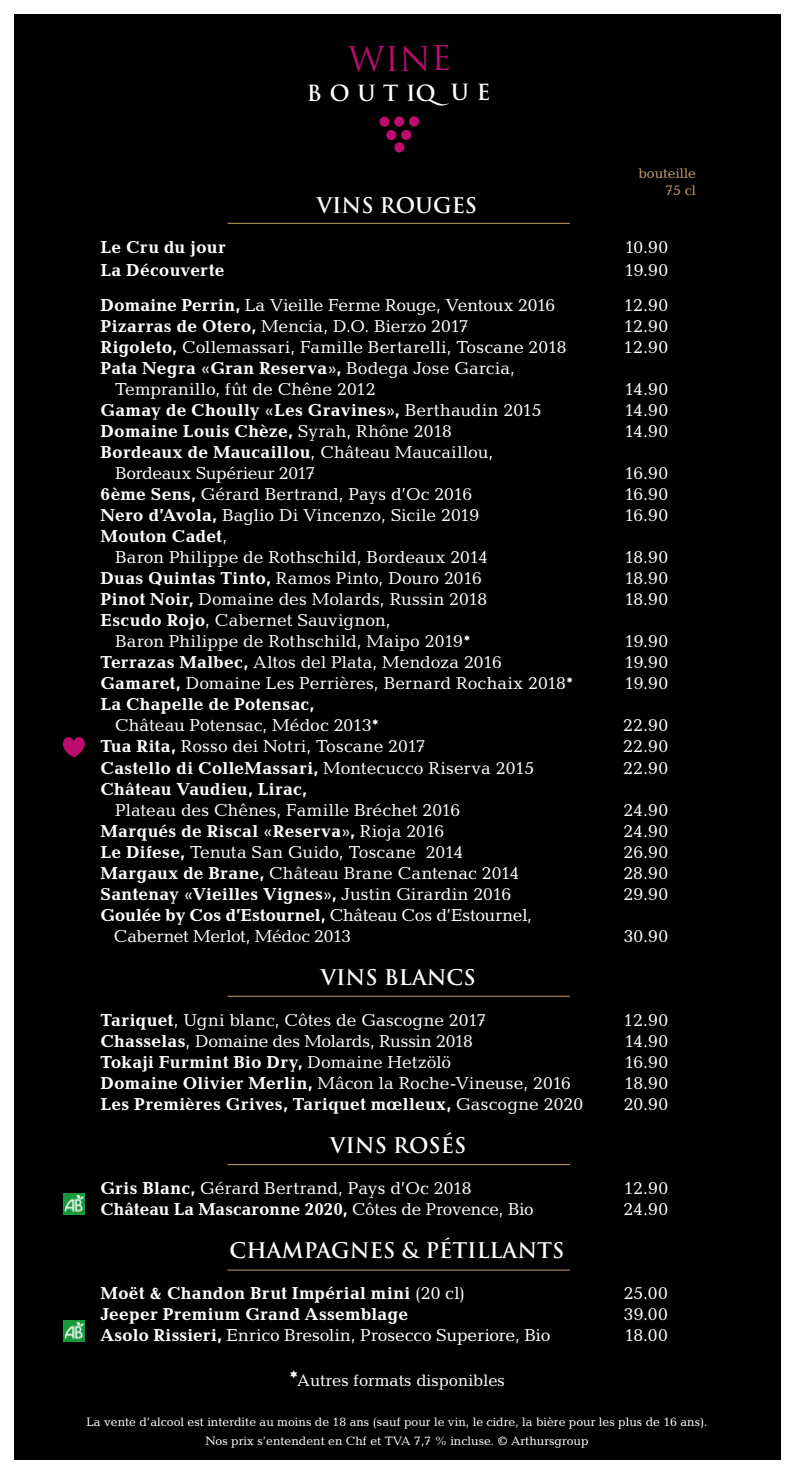
<style>
.page{position:relative;width:794px;height:1474px;background:#fff}
.page>*{position:absolute;margin:0;border:0;box-sizing:border-box;transform-origin:0 0}
.t1{font:33.07px "Trajan";color:#bc0c6f}
.t2{font:700 21.53px "Trajan";letter-spacing:.34em;color:#fff}
.t3{font:700 21px "Trajan";color:#fff}
.t4{font:17.5px/21px "Candida";letter-spacing:.005em;color:#fff}
.t5{font:700 17.5px "Candida";letter-spacing:.015em;color:#fff}
.t6{font:17.5px/21px "Candida";letter-spacing:-.02em;color:#fff}
.t7{font:17.5px/21px "Candida";letter-spacing:-.025em;color:#fff}
.t8{font:17.5px "Candida";letter-spacing:-.015em;color:#fff}
.t9{font:16.62px "Candida";color:#fff}
.t10{font:14px/16.8px "Candida";color:#c29f66;text-align:right}
.t11{font:12.25px "Candida";color:#fff}
.s1{font-weight:700}
.s2{font-weight:400}
.s3{font-weight:700;font-size:22.75px}
</style>
<div class="page">
<div style="left:14px;top:14px;width:766px;height:1445px;background:#000"></div>
<svg style="left:63px;top:1193px;width:22px;height:21px"></svg>
<img style="left:65px;top:1195px;width:19px;height:16px">
<svg style="left:63px;top:1320px;width:22px;height:21px"></svg>
<img style="left:65px;top:1322px;width:19px;height:16px">
<svg style="left:62px;top:737px;width:23px;height:20px"></svg>
<hr style="left:227px;top:1269px;width:343px;height:1px;background:#c29f66">
<hr style="left:227px;top:1164px;width:343px;height:1px;background:#c29f66">
<hr style="left:227px;top:995px;width:343px;height:1px;background:#c29f66">
<hr style="left:227px;top:223px;width:343px;height:1px;background:#c29f66">
<div style="left:379px;top:117px;width:11px;height:10px;background:#bc0c6f;border-radius:50%"></div>
<div style="left:394px;top:116px;width:10px;height:11px;background:#bc0c6f;border-radius:50%"></div>
<div style="left:386px;top:130px;width:10px;height:10px;background:#bc0c6f;border-radius:50%"></div>
<div style="left:394px;top:142px;width:10px;height:10px;background:#bc0c6f;border-radius:50%"></div>
<div style="left:409px;top:116px;width:10px;height:11px;background:#bc0c6f;border-radius:50%"></div>
<div style="left:401px;top:130px;width:10px;height:10px;background:#bc0c6f;border-radius:50%"></div>
<h1 class="t1" style="left:348px;top:39px;width:105px">WINE</h1>
<p class="t2" style="left:307px;top:79px;width:185px">BOUTIQUE</p>
<p class="t3" style="left:317px;top:192px;width:162px">VINS ROUGES</p>
<p class="t10" style="left:638px;top:165px;width:59px">bouteille<br>75 cl</p>
<p class="t5" style="left:100px;top:237px;width:127px">Le Cru du jour</p>
<p class="t4" style="left:624px;top:236px;width:45px">10.90</p>
<p class="t5" style="left:100px;top:260px;width:126px">La Découverte</p>
<p class="t4" style="left:624px;top:259px;width:45px">19.90</p>
<p class="t8" style="left:100px;top:295px;width:456px"><span class="s1">Domaine Perrin,</span> La Vieille Ferme Rouge, Ventoux 2016</p>
<p class="t4" style="left:623px;top:295px;width:46px">12.90</p>
<p class="t4" style="left:100px;top:316px;width:370px"><span class="s1">Pizarras de Otero,</span> Mencia, D.O. Bierzo 2017</p>
<p class="t4" style="left:623px;top:316px;width:46px">12.90</p>
<p class="t4" style="left:100px;top:337px;width:467px"><span class="s1">Rigoleto,</span> Collemassari, Famille Bertarelli, Toscane 2018</p>
<p class="t4" style="left:623px;top:337px;width:46px">12.90</p>
<p class="t4" style="left:115px;top:358px;width:401px;text-indent:-15px"><span class="s1">Pata Negra «Gran Reserva»,</span> Bodega Jose Garcia,<br>Tempranillo, fût de Chêne 2012</p>
<p class="t4" style="left:624px;top:379px;width:45px">14.90</p>
<p class="t5" style="left:100px;top:400px;width:442px">Gamay de Choully «Les Gravines», <span class="s2">Berthaudin 2015</span></p>
<p class="t4" style="left:624px;top:400px;width:45px">14.90</p>
<p class="t5" style="left:100px;top:421px;width:353px">Domaine Louis Chèze, <span class="s2">Syrah, Rhône 2018</span></p>
<p class="t4" style="left:624px;top:421px;width:45px">14.90</p>
<p class="t7" style="left:115px;top:442px;width:380px;text-indent:-15px"><span class="s1">Bordeaux de Maucaillou</span>, Château Maucaillou,<br>Bordeaux Supérieur 2017</p>
<p class="t4" style="left:624px;top:463px;width:45px">16.90</p>
<p class="t4" style="left:100px;top:484px;width:373px"><span class="s1">6ème Sens,</span> Gérard Bertrand, Pays d’Oc 2016</p>
<p class="t4" style="left:624px;top:484px;width:45px">16.90</p>
<p class="t4" style="left:100px;top:505px;width:380px"><span class="s1">Nero d’Avola,</span> Baglio Di Vincenzo, Sicile 2019</p>
<p class="t4" style="left:624px;top:505px;width:45px">16.90</p>
<p class="t4" style="left:115px;top:526px;width:374px;text-indent:-15px"><span class="s1">Mouton Cadet</span>,<br>Baron Philippe de Rothschild, Bordeaux 2014</p>
<p class="t4" style="left:624px;top:547px;width:45px">18.90</p>
<p class="t4" style="left:100px;top:568px;width:383px"><span class="s1">Duas Quintas Tinto,</span> Ramos Pinto, Douro 2016</p>
<p class="t4" style="left:624px;top:568px;width:45px">18.90</p>
<p class="t4" style="left:100px;top:589px;width:388px"><span class="s1">Pinot Noir,</span> Domaine des Molards, Russin 2018</p>
<p class="t4" style="left:624px;top:589px;width:45px">18.90</p>
<p class="t4" style="left:115px;top:610px;width:357px;text-indent:-15px"><span class="s1">Escudo Rojo</span>, Cabernet Sauvignon,<br>Baron Philippe de Rothschild, Maipo 2019<span class="s1">*</span></p>
<p class="t4" style="left:624px;top:631px;width:45px">19.90</p>
<p class="t4" style="left:100px;top:652px;width:403px"><span class="s1">Terrazas Malbec,</span> Altos del Plata, Mendoza 2016</p>
<p class="t4" style="left:624px;top:652px;width:45px">19.90</p>
<p class="t4" style="left:100px;top:673px;width:475px"><span class="s1">Gamaret,</span> Domaine Les Perrières, Bernard Rochaix 2018<span class="s1">*</span></p>
<p class="t4" style="left:624px;top:673px;width:45px">19.90</p>
<p class="t4" style="left:115px;top:694px;width:266px;text-indent:-15px"><span class="s1">La Chapelle de Potensac,<br></span>Château Potensac, Médoc 2013<span class="s1">*</span></p>
<p class="t4" style="left:623px;top:715px;width:46px">22.90</p>
<p class="t4" style="left:100px;top:736px;width:327px"><span class="s1">Tua Rita,</span> Rosso dei Notri, Toscane 2017</p>
<p class="t4" style="left:623px;top:736px;width:46px">22.90</p>
<p class="t5" style="left:100px;top:757px;width:435px">Castello di ColleMassari, <span class="s2">Montecucco Riserva 2015</span></p>
<p class="t4" style="left:623px;top:757px;width:46px">22.90</p>
<p class="t5" style="left:100px;top:778px;width:208px">Château Vaudieu, Lirac,</p>
<p class="t4" style="left:115px;top:799px;width:347px">Plateau des Chênes, Famille Bréchet 2016</p>
<p class="t4" style="left:623px;top:799px;width:46px">24.90</p>
<p class="t5" style="left:100px;top:820px;width:345px">Marqués de Riscal «Reserva», <span class="s2">Rioja 2016</span></p>
<p class="t4" style="left:623px;top:820px;width:46px">24.90</p>
<p class="t4" style="left:100px;top:841px;width:364px"><span class="s1">Le Difese,</span> Tenuta San Guido, Toscane 2014</p>
<p class="t4" style="left:623px;top:841px;width:46px">26.90</p>
<p class="t4" style="left:100px;top:862px;width:420px"><span class="s1">Margaux de Brane,</span> Château Brane Cantenac 2014</p>
<p class="t4" style="left:623px;top:862px;width:46px">28.90</p>
<p class="t5" style="left:100px;top:883px;width:412px">Santenay «Vieilles Vignes», <span class="s2">Justin Girardin 2016</span></p>
<p class="t4" style="left:623px;top:883px;width:46px">29.90</p>
<p class="t6" style="left:114px;top:904px;width:419px;text-indent:-14px"><span class="s1">Goulée by Cos d’Estournel,</span> Château Cos d’Estournel,<br>Cabernet Merlot, Médoc 2013</p>
<p class="t4" style="left:623px;top:925px;width:46px">30.90</p>
<p class="t3" style="left:321px;top:964px;width:156px">VINS BLANCS</p>
<p class="t4" style="left:100px;top:1009px;width:388px"><span class="s1">Tariquet</span>, Ugni blanc, Côtes de Gascogne 2017</p>
<p class="t4" style="left:623px;top:1009px;width:46px">12.90</p>
<p class="t4" style="left:100px;top:1030px;width:374px"><span class="s1">Chasselas</span>, Domaine des Molards, Russin 2018</p>
<p class="t4" style="left:624px;top:1030px;width:45px">14.90</p>
<p class="t5" style="left:100px;top:1051px;width:352px">Tokaji Furmint Bio Dry, <span class="s2">Domaine Hetzölö</span></p>
<p class="t4" style="left:624px;top:1051px;width:45px">16.90</p>
<p class="t4" style="left:100px;top:1072px;width:472px"><span class="s1">Domaine Olivier Merlin,</span> Mâcon la Roche-Vineuse, 2016</p>
<p class="t4" style="left:624px;top:1072px;width:45px">18.90</p>
<p class="t5" style="left:100px;top:1093px;width:484px">Les Premières Grives, Tariquet mœlleux, <span class="s2">Gascogne 2020</span></p>
<p class="t4" style="left:623px;top:1093px;width:46px">20.90</p>
<p class="t3" style="left:330px;top:1132px;width:138px">VINS ROSÉS</p>
<p class="t4" style="left:100px;top:1177px;width:373px"><span class="s1">Gris Blanc,</span> Gérard Bertrand, Pays d’Oc 2018</p>
<p class="t4" style="left:623px;top:1177px;width:46px">12.90</p>
<p class="t5" style="left:100px;top:1198px;width:434px">Château La Mascaronne 2020, <span class="s2">Côtes de Provence, Bio</span></p>
<p class="t4" style="left:623px;top:1198px;width:46px">24.90</p>
<p class="t3" style="left:230px;top:1237px;width:336px">CHAMPAGNES &amp; PÉTILLANTS</p>
<p class="t5" style="left:100px;top:1282px;width:366px">Moët &amp; Chandon Brut Impérial mini <span class="s2">(20 cl)</span></p>
<p class="t4" style="left:623px;top:1282px;width:46px">25.00</p>
<p class="t5" style="left:100px;top:1303px;width:309px">Jeeper Premium Grand Assemblage</p>
<p class="t4" style="left:624px;top:1303px;width:46px">39.00</p>
<p class="t4" style="left:100px;top:1324px;width:451px"><span class="s1">Asolo Rissieri,</span> Enrico Bresolin, Prosecco Superiore, Bio</p>
<p class="t4" style="left:624px;top:1324px;width:45px">18.00</p>
<p class="t9" style="left:289px;top:1370px;width:217px"><span class="s3">*</span>Autres formats disponibles</p>
<p class="t11" style="left:86px;top:1414px;width:623px">La vente d’alcool est interdite au moins de 18 ans (sauf pour le vin, le cidre, la bière pour les plus de 16 ans).</p>
<p class="t11" style="left:205px;top:1433px;width:385px">Nos prix s’entendent en Chf et TVA 7,7 % incluse. © Arthursgroup</p>
</div>
